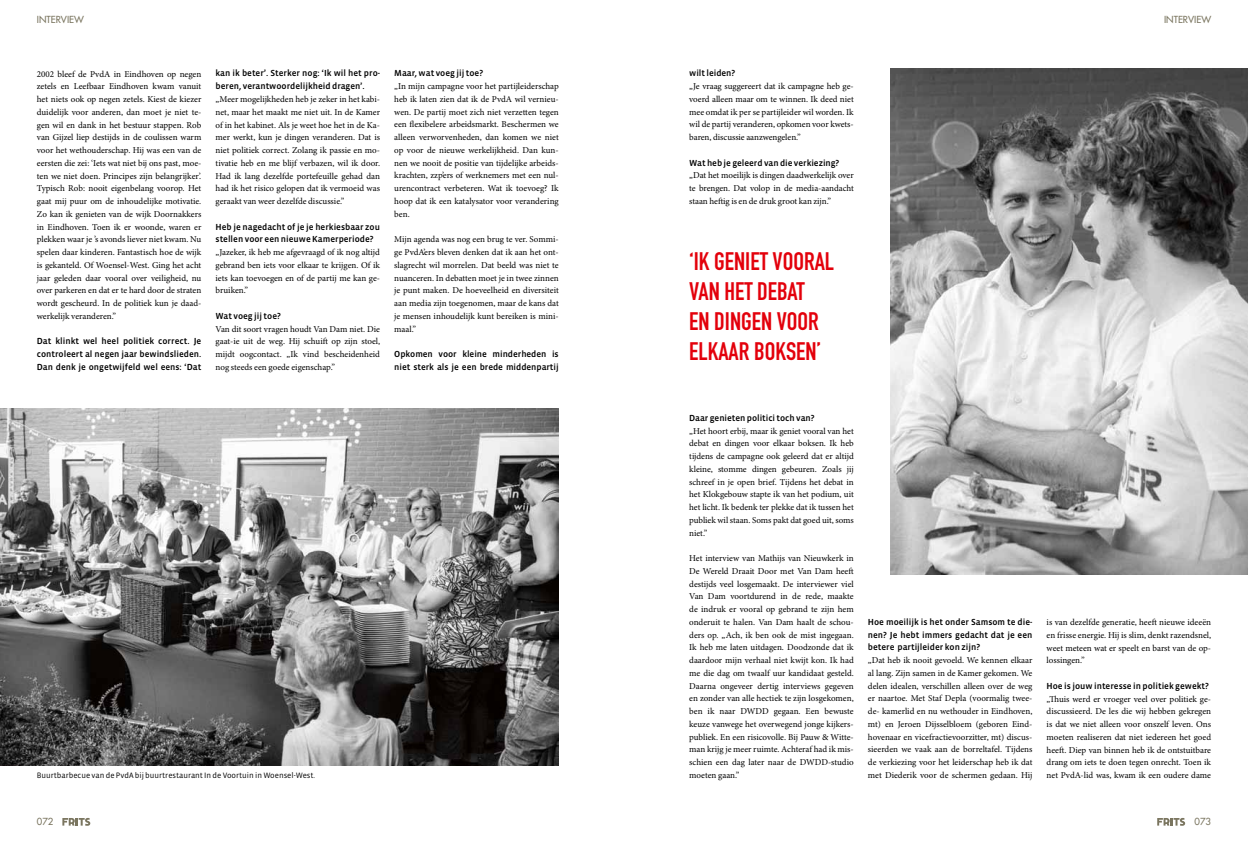
<style>
.page{position:relative;width:1248px;height:842px;background:#fff}
.page>*{position:absolute;margin:0;border:0;box-sizing:border-box;transform-origin:0 0}
.t1{font:25px/30px "DIN Engschrift";color:#e3000b}
.t2{font:9.5px "Futura";color:#7a755f}
.t3{font:9px/12.8px "Minion Pro";color:#000;text-align:justify}
.t4{font:500 9px/12.8px "Vista Sans OT";color:#000}
.t5{font:8px "Vista Sans OT";color:#000}
</style>
<div class="page">
<svg style="left:1157px;top:818px;width:27px;height:8px"></svg>
<svg style="left:62px;top:818px;width:28px;height:8px"></svg>
<img style="left:0;top:408px;width:558px;height:357px">
<img style="left:890px;top:68px;width:357px;height:506px">
<p class="t2" style="left:37px;top:13px;width:49px">INTERVIEW</p>
<p class="t3" style="left:37px;top:67px;width:166px">2002 bleef de PvdA in Eindhoven op negen zetels en Leefbaar Eindhoven kwam vanuit het niets ook op negen zetels. Kiest de kiezer duidelijk voor anderen, dan moet je niet te&shy;gen wil en dank in het bestuur stappen. Rob van Gijzel liep destijds in de coulissen warm voor het wethouderschap. Hij was een van de eersten die zei: ‘Iets wat niet bij ons past, moe&shy;ten we niet doen. Principes zijn belangrijker’.<br>Typisch Rob: nooit eigenbelang voorop. Het gaat mij puur om de inhoudelijke motivatie.<br>Zo kan ik genieten van de wijk Doornakkers in Eindhoven. Toen ik er woonde, waren er plekken waar je ’s avonds liever niet kwam. Nu spelen daar kinderen. Fantastisch hoe de wijk is gekanteld. Of Woensel-West. Ging het acht jaar geleden daar vooral over veiligheid, nu over parkeren en dat er te hard door de straten wordt gescheurd. In de politiek kun je daad&shy;werkelijk veranderen.”</p>
<p class="t4" style="left:37px;top:335px;width:166px;text-align:justify">Dat klinkt wel heel politiek correct. Je controleert al negen jaar bewindslieden.<br>Dan denk je ongetwijfeld wel eens: ‘Dat</p>
<p class="t4" style="left:215px;top:67px;width:166px">kan ik beter’. Sterker nog: ‘Ik wil het pro&shy;beren, verantwoordelijkheid dragen’.</p>
<p class="t3" style="left:215px;top:93px;width:166px">„Meer mogelijkheden heb je zeker in het kabi&shy;net, maar het maakt me niet uit. In de Kamer of in het kabinet. Als je weet hoe het in de Ka&shy;mer werkt, kun je dingen veranderen. Dat is niet politiek correct. Zolang ik passie en mo&shy;tivatie heb en me blijf verbazen, wil ik door.<br>Had ik lang dezelfde portefeuille gehad dan had ik het risico gelopen dat ik vermoeid was geraakt van weer dezelfde discussie.”</p>
<p class="t4" style="left:215px;top:220px;width:166px">Heb je nagedacht of je je herkiesbaar zou stellen voor een nieuwe Kamerperiode?</p>
<p class="t3" style="left:215px;top:246px;width:166px">„Jazeker, ik heb me afgevraagd of ik nog altijd gebrand ben iets voor elkaar te krijgen. Of ik iets kan toevoegen en of de partij me kan ge&shy;bruiken.”</p>
<p class="t4" style="left:215px;top:310px;width:67px">Wat voeg jij toe?</p>
<p class="t3" style="left:215px;top:322px;width:166px">Van dit soort vragen houdt Van Dam niet. Die gaat-ie uit de weg. Hij schuift op zijn stoel, mijdt oogcontact. „Ik vind bescheidenheid nog steeds een goede eigenschap.”</p>
<p class="t4" style="left:394px;top:67px;width:90px">Maar, wat voeg jij toe?</p>
<p class="t3" style="left:394px;top:80px;width:166px">„In mijn campagne voor het partijleiderschap heb ik laten zien dat ik de PvdA wil vernieu&shy;wen. De partij moet zich niet verzetten tegen een flexibelere arbeidsmarkt. Beschermen we alleen verworvenheden, dan komen we niet op voor de nieuwe werkelijkheid. Dan kun&shy;nen we nooit de positie van tijdelijke arbeids&shy;krachten, zzp’ers of werknemers met een nul&shy;urencontract verbeteren. Wat ik toevoeg? Ik hoop dat ik een katalysator voor verandering ben.</p>
<p class="t3" style="left:394px;top:233px;width:166px">Mijn agenda was nog een brug te ver. Sommi&shy;ge PvdA’ers bleven denken dat ik aan het ont&shy;slagrecht wil morrelen. Dat beeld was niet te nuanceren. In debatten moet je in twee zinnen je punt maken. De hoeveelheid en diversiteit aan media zijn toegenomen, maar de kans dat je mensen inhoudelijk kunt bereiken is mini&shy;maal.”</p>
<p class="t4" style="left:394px;top:348px;width:166px">Opkomen voor kleine minderheden is niet sterk als je een brede middenpartij</p>
<p class="t5" style="left:37px;top:771px;width:280px">Buurtbarbecue van de PvdA bij buurtrestaurant In de Voortuin in Woensel-West.</p>
<p class="t4" style="left:689px;top:67px;width:48px">wilt leiden?</p>
<p class="t3" style="left:689px;top:80px;width:166px">„Je vraag suggereert dat ik campagne heb ge&shy;voerd alleen maar om te winnen. Ik deed niet mee omdat ik per se partijleider wil worden. Ik wil de partij veranderen, opkomen voor kwets&shy;baren, discussie aanzwengelen.”</p>
<p class="t4" style="left:689px;top:156px;width:152px">Wat heb je geleerd van die verkiezing?</p>
<p class="t3" style="left:689px;top:169px;width:166px">„Dat het moeilijk is dingen daadwerkelijk over te brengen. Dat volop in de media-aandacht staan heftig is en de druk groot kan zijn.”</p>
<h1 class="t1" style="left:689px;top:247px;width:146px">‘IK GENIET VOORAL<br>VAN HET DEBAT<br>EN DINGEN VOOR<br>ELKAAR BOKSEN’</h1>
<p class="t2" style="left:1163px;top:13px;width:49px">INTERVIEW</p>
<p class="t4" style="left:689px;top:412px;width:127px">Daar genieten politici toch van?</p>
<p class="t3" style="left:689px;top:424px;width:166px">„Het hoort erbij, maar ik geniet vooral van het debat en dingen voor elkaar boksen. Ik heb tijdens de campagne ook geleerd dat er altijd kleine, stomme dingen gebeuren. Zoals jij schreef in je open brief. Tijdens het debat in het Klokgebouw stapte ik van het podium, uit het licht. Ik bedenk ter plekke dat ik tussen het publiek wil staan. Soms pakt dat goed uit, soms niet.”</p>
<p class="t3" style="left:689px;top:552px;width:166px">Het interview van Mathijs van Nieuwkerk in De Wereld Draait Door met Van Dam heeft destijds veel losgemaakt. De interviewer viel Van Dam voortdurend in de rede, maakte de indruk er vooral op gebrand te zijn hem onderuit te halen. Van Dam haalt de schou&shy;ders op. „Ach, ik ben ook de mist ingegaan.<br>Ik heb me laten uitdagen. Doodzonde dat ik daardoor mijn verhaal niet kwijt kon. Ik had me die dag om twaalf uur kandidaat gesteld.<br>Daarna ongeveer dertig interviews gegeven en zonder van alle hectiek te zijn losgekomen, ben ik naar DWDD gegaan. Een bewuste keuze vanwege het overwegend jonge kijkers&shy;publiek. En een risicovolle. Bij Pauw &amp; Witte&shy;man krijg je meer ruimte. Achteraf had ik mis&shy;schien een dag later naar de DWDD-studio moeten gaan.”</p>
<p class="t4" style="left:867px;top:616px;width:166px;text-align:justify">Hoe moeilijk is het onder Samsom te die&shy;nen? Je hebt immers gedacht dat je een betere partijleider kon zijn?</p>
<p class="t3" style="left:867px;top:654px;width:166px">„Dat heb ik nooit gevoeld. We kennen elkaar al lang. Zijn samen in de Kamer gekomen. We delen idealen, verschillen alleen over de weg er naartoe. Met Staf Depla (voormalig twee&shy;de- kamerlid en nu wethouder in Eindhoven, mt) en Jeroen Dijsselbloem (geboren Eind&shy;hovenaar en vicefractievoorzitter, mt) discus&shy;sieerden we vaak aan de borreltafel. Tijdens de verkiezing voor het leiderschap heb ik dat met Diederik voor de schermen gedaan. Hij</p>
<p class="t3" style="left:1046px;top:616px;width:166px">is van dezelfde generatie, heeft nieuwe ideeën en frisse energie. Hij is slim, denkt razendsnel, weet meteen wat er speelt en barst van de op&shy;lossingen.”</p>
<p class="t4" style="left:1046px;top:680px;width:164px">Hoe is jouw interesse in politiek gewekt?</p>
<p class="t3" style="left:1046px;top:692px;width:166px">„Thuis werd er vroeger veel over politiek ge&shy;discussieerd. De les die wij hebben gekregen is dat we niet alleen voor onszelf leven. Ons moeten realiseren dat niet iedereen het goed heeft. Diep van binnen heb ik de ontstuitbare drang om iets te doen tegen onrecht. Toen ik net PvdA-lid was, kwam ik een oudere dame</p>
<p class="t2" style="left:37px;top:816px;width:18px">072</p>
<p class="t2" style="left:1194px;top:816px;width:18px">073</p>
</div>
